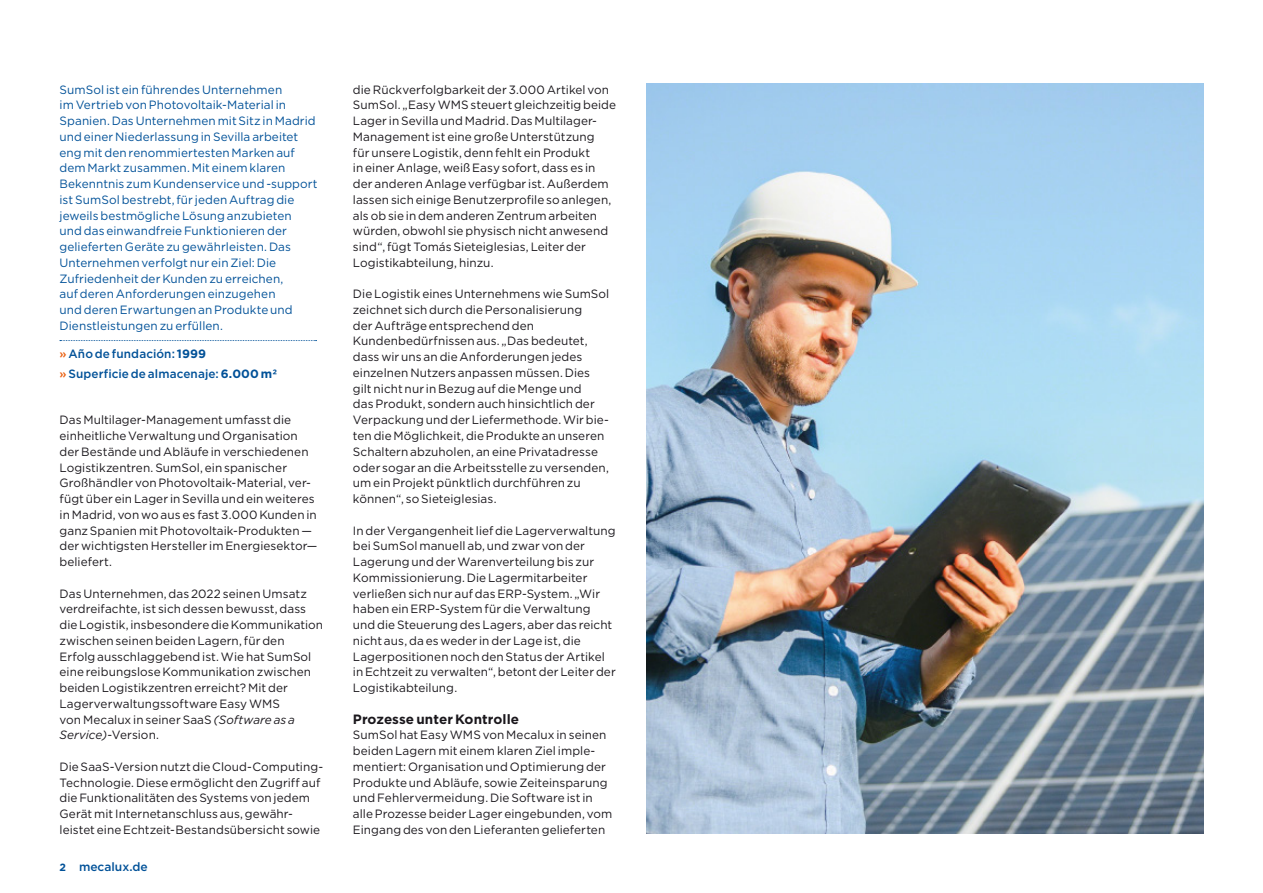
<style>
.page{position:relative;width:1263px;height:893px;background:#fff}
.page>*{position:absolute;margin:0;border:0;box-sizing:border-box;transform-origin:0 0}
.t1{font:700 13.5px "Gotham";letter-spacing:.005em;color:#1a171c}
.t2{font:12px/15.8px "Gotham";letter-spacing:.005em;color:#1a171c}
.t3{font:12px/15.8px "Gotham";letter-spacing:.005em;color:#005198}
.t4{font:500 12px/20.1px "Gotham";letter-spacing:.01em;color:#005198}
.s1{color:#e95e0f}
.s2{font-weight:700}
.s3{font-style:italic}
.s4{font-weight:700;font-size:10.5px}
</style>
<div class="page">
<img style="left:646px;top:84px;width:557px;height:749px">
<svg style="left:60px;top:340px;width:257px;height:1px"></svg>
<p class="t3" style="left:60px;top:81px;width:260px">SumSol ist ein führendes Unternehmen<br>im Vertrieb von Photovoltaik-Material in Spanien. Das Unternehmen mit Sitz in Madrid und einer Niederlassung in Sevilla arbeitet eng mit den renommiertesten Marken auf dem Markt zusammen. Mit einem klaren Bekenntnis zum Kundenservice und -support ist SumSol bestrebt, für jeden Auftrag die jeweils bestmögliche Lösung anzubieten<br>und das einwandfreie Funktionieren der gelieferten Geräte zu gewährleisten. Das Unternehmen verfolgt nur ein Ziel: Die Zufriedenheit der Kunden zu erreichen,<br>auf deren Anforderungen einzugehen<br>und deren Erwartungen an Produkte und Dienstleistungen zu erfüllen.</p>
<p class="t4" style="left:60px;top:344px;width:219px"><span class="s1">»</span> Año de fundación: <span class="s2">1999<br></span><span class="s1">»</span> Superficie de almacenaje: <span class="s2">6.000 m2</span></p>
<p class="t2" style="left:60px;top:412px;width:259px">Das Multilager-Management umfasst die einheitliche Verwaltung und Organisation der Bestände und Abläufe in verschiedenen Logistikzentren. SumSol, ein spanischer Großhändler von Photovoltaik-Material, ver&shy;fügt über ein Lager in Sevilla und ein weiteres in Madrid, von wo aus es fast 3.000 Kunden in ganz Spanien mit Photovoltaik-Produkten — der wichtigsten Hersteller im Energiesektor— beliefert.</p>
<p class="t2" style="left:60px;top:585px;width:265px">Das Unternehmen, das 2022 seinen Umsatz verdreifachte, ist sich dessen bewusst, dass die Logistik, insbesondere die Kommunikation zwischen seinen beiden Lagern, für den Erfolg ausschlaggebend ist. Wie hat SumSol eine reibungslose Kommunikation zwischen beiden Logistikzentren erreicht? Mit der Lagerverwaltungssoftware Easy WMS<br>von Mecalux in seiner SaaS <span class="s3">(Software as a Service)</span>-Version.</p>
<p class="t2" style="left:60px;top:758px;width:265px">Die SaaS-Version nutzt die Cloud-Computing-Technologie. Diese ermöglicht den Zugriff auf die Funktionalitäten des Systems von jedem Gerät mit Internetanschluss aus, gewähr&shy;leistet eine Echtzeit-Bestandsübersicht sowie</p>
<p class="t4" style="left:60px;top:856px;width:90px"><span class="s4">2</span> mecalux.de</p>
<p class="t2" style="left:353px;top:81px;width:265px">die Rückverfolgbarkeit der 3.000 Artikel von SumSol. „Easy WMS steuert gleichzeitig beide Lager in Sevilla und Madrid. Das Multilager-Management ist eine große Unterstützung<br>für unsere Logistik, denn fehlt ein Produkt<br>in einer Anlage, weiß Easy sofort, dass es in der anderen Anlage verfügbar ist. Außerdem lassen sich einige Benutzerprofile so anlegen, als ob sie in dem anderen Zentrum arbeiten würden, obwohl sie physisch nicht anwesend sind“, fügt Tomás Sieteiglesias, Leiter der Logistikabteilung, hinzu.</p>
<p class="t2" style="left:353px;top:286px;width:258px">Die Logistik eines Unternehmens wie SumSol zeichnet sich durch die Personalisierung<br>der Aufträge entsprechend den Kundenbedürfnissen aus. „Das bedeutet, dass wir uns an die Anforderungen jedes einzelnen Nutzers anpassen müssen. Dies gilt nicht nur in Bezug auf die Menge und<br>das Produkt, sondern auch hinsichtlich der Verpackung und der Liefermethode. Wir bie&shy;ten die Möglichkeit, die Produkte an unseren Schaltern abzuholen, an eine Privatadresse oder sogar an die Arbeitsstelle zu versenden, um ein Projekt pünktlich durchführen zu können“, so Sieteiglesias.</p>
<p class="t2" style="left:353px;top:522px;width:264px">In der Vergangenheit lief die Lagerverwaltung bei SumSol manuell ab, und zwar von der Lagerung und der Warenverteilung bis zur Kommissionierung. Die Lagermitarbeiter verließen sich nur auf das ERP-System. „Wir haben ein ERP-System für die Verwaltung und die Steuerung des Lagers, aber das reicht nicht aus, da es weder in der Lage ist, die Lagerpositionen noch den Status der Artikel in Echtzeit zu verwalten“, betont der Leiter der Logistikabteilung.</p>
<p class="t1" style="left:353px;top:710px;width:168px">Prozesse unter Kontrolle</p>
<p class="t2" style="left:353px;top:727px;width:261px">SumSol hat Easy WMS von Mecalux in seinen beiden Lagern mit einem klaren Ziel imple&shy;mentiert: Organisation und Optimierung der Produkte und Abläufe, sowie Zeiteinsparung und Fehlervermeidung. Die Software ist in alle Prozesse beider Lager eingebunden, vom Eingang des von den Lieferanten gelieferten</p>
</div>
